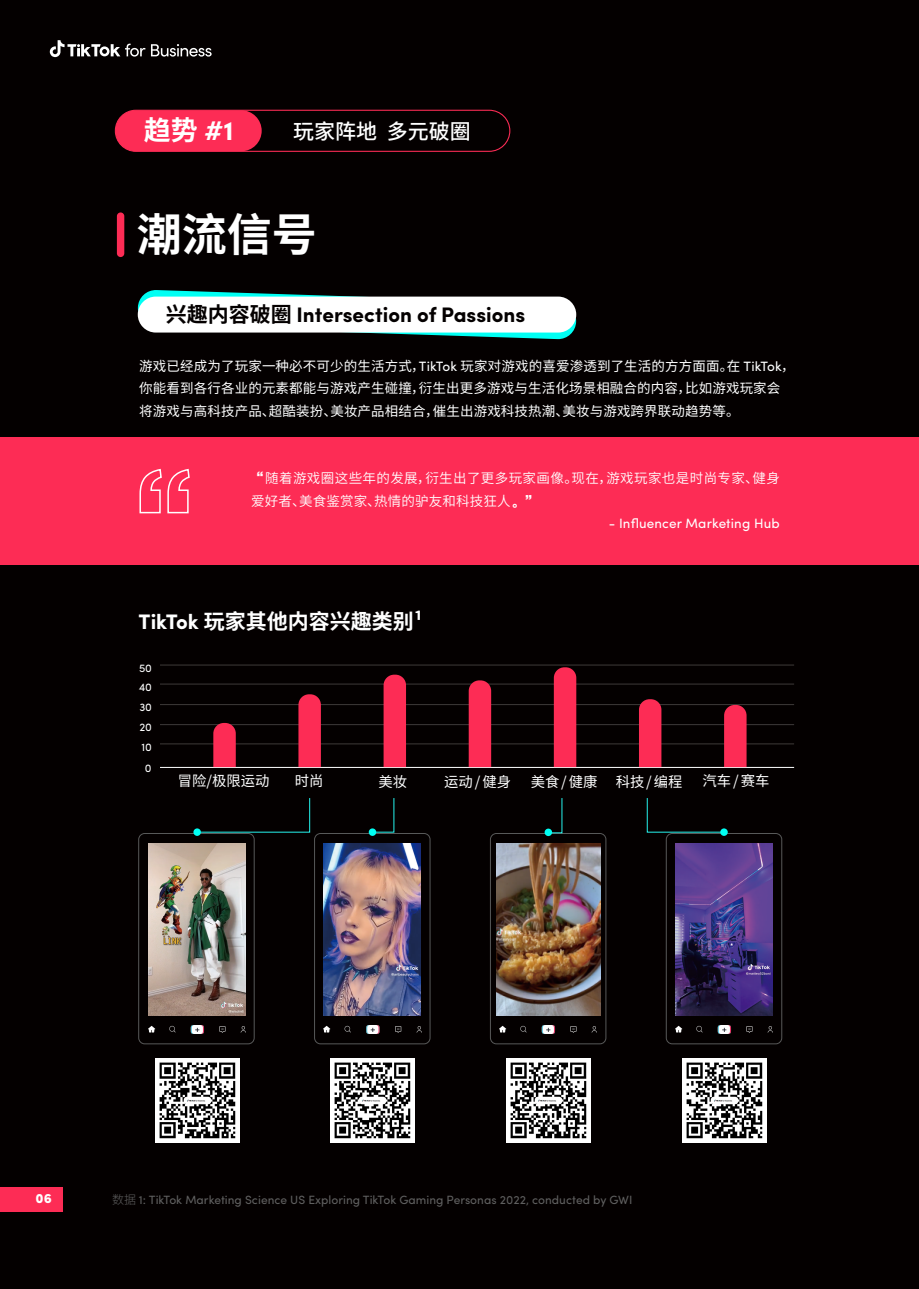
<style>
.page{position:relative;width:919px;height:1289px;background:#fff}
.page>*{position:absolute;margin:0;border:0;box-sizing:border-box;transform-origin:0 0}
.t1{font:700 45px "Source Han Sans SC";color:#fff}
.t2{font:700 27px "Source Han Sans SC";color:#fff}
.t3{font:700 21px "Sofia Pro";color:#040000}
.t4{font:700 21px "Source Han Sans SC";color:#fff}
.t5{font:500 21px "Source Han Sans SC";color:#fff}
.t6{font:14.4px "Source Han Sans SC";color:#fff}
.t7{font:13.5px/22.5px "Source Han Sans SC";letter-spacing:.01em;color:#fff}
.t8{font:13.5px/22.5px "Source Han Sans CN";letter-spacing:.03em;color:#fff}
.t9{font:13.5px "Sofia Pro";letter-spacing:.01em;color:#fff}
.t10{font:900 13.5px "Sofia Pro";color:#fff}
.t11{font:12px "Sofia Pro";color:#5f5f5f}
.t12{font:11.1px/19.6px "Sofia Pro";letter-spacing:-.015em;color:#fff;text-align:justify}
.s1{font-family:"Sofia Pro"}
.s2{font-family:"Source Han Sans SC"}
.s3{font-family:"HY Yaku Hei HEW"}
.s4{font-family:"Source Han Sans SC";font-weight:300}
</style>
<div class="page">
<div style="left:0;top:0;width:918px;height:1288px;background:#040000"></div>
<div style="left:0;top:437px;width:918px;height:127px;background:#fd2c55"></div>
<div style="left:0;top:1186px;width:63px;height:25px;background:#fd2c55"></div>
<svg style="left:137px;top:290px;width:439px;height:49px"></svg>
<div style="left:138px;top:296px;width:438px;height:36px;background:#fff;border-radius:18px"></div>
<div style="left:117px;top:212px;width:7px;height:45px;background:#fd2c55;border-radius:4px"></div>
<hr style="left:160px;top:767px;width:634px;height:1px;background:#fff">
<hr style="left:160px;top:743px;width:634px;height:1px;background:#3e3a39">
<hr style="left:160px;top:724px;width:634px;height:1px;background:#3e3a39">
<hr style="left:160px;top:704px;width:634px;height:1px;background:#3e3a39">
<hr style="left:160px;top:683px;width:634px;height:1px;background:#3e3a39">
<hr style="left:160px;top:664px;width:634px;height:1px;background:#3e3a39">
<svg style="left:139px;top:468px;width:51px;height:46px"></svg>
<div style="left:138px;top:833px;width:116px;height:211px;border:1px solid #585959;border-radius:6px"></div>
<img style="left:148px;top:1025px;width:97px;height:8px">
<div style="left:314px;top:833px;width:116px;height:211px;border:1px solid #585959;border-radius:6px"></div>
<img style="left:324px;top:1025px;width:97px;height:8px">
<div style="left:490px;top:833px;width:116px;height:211px;border:1px solid #585959;border-radius:6px"></div>
<img style="left:500px;top:1025px;width:97px;height:8px">
<div style="left:666px;top:833px;width:116px;height:211px;border:1px solid #585959;border-radius:6px"></div>
<img style="left:675px;top:1025px;width:97px;height:8px">
<div style="left:115px;top:110px;width:147px;height:41px;background:#fd2c55;border-radius:21px"></div>
<div style="left:115px;top:110px;width:395px;height:42px;border:1px solid #fd2c55;border-radius:21px"></div>
<svg style="left:213px;top:723px;width:23px;height:44px"></svg>
<svg style="left:298px;top:694px;width:23px;height:73px"></svg>
<svg style="left:383px;top:674px;width:23px;height:93px"></svg>
<svg style="left:468px;top:680px;width:23px;height:87px"></svg>
<div style="left:554px;top:667px;width:22px;height:100px;background:#fd2c55"></div>
<svg style="left:639px;top:699px;width:22px;height:68px"></svg>
<svg style="left:724px;top:705px;width:22px;height:62px"></svg>
<svg style="left:201px;top:798px;width:109px;height:34px"></svg>
<svg style="left:646px;top:798px;width:74px;height:34px"></svg>
<svg style="left:552px;top:798px;width:10px;height:35px"></svg>
<svg style="left:370px;top:798px;width:24px;height:34px"></svg>
<img style="left:149px;top:843px;width:96px;height:172px">
<img style="left:324px;top:843px;width:97px;height:172px">
<img style="left:496px;top:843px;width:104px;height:172px">
<img style="left:675px;top:843px;width:97px;height:172px">
<div style="left:193px;top:828px;width:8px;height:7px;background:#00fff4;border-radius:50%"></div>
<div style="left:369px;top:828px;width:7px;height:7px;background:#00fff4;border-radius:50%"></div>
<div style="left:720px;top:828px;width:7px;height:7px;background:#00fff4;border-radius:50%"></div>
<div style="left:544px;top:828px;width:8px;height:8px;background:#00fff4;border-radius:50%"></div>
<svg style="left:151px;top:44px;width:60px;height:13px"></svg>
<svg style="left:50px;top:40px;width:95px;height:17px"></svg>
<img style="left:155px;top:1058px;width:84px;height:84px">
<img style="left:330px;top:1058px;width:84px;height:84px">
<img style="left:506px;top:1058px;width:84px;height:84px">
<img style="left:682px;top:1058px;width:84px;height:84px">
<h2 class="t2" style="left:144px;top:115px;width:91px">趋势 <span class="s1">#1</span></h2>
<h3 class="t5" style="left:293px;top:119px;width:179px">玩家阵地 多元破圈</h3>
<h1 class="t1" style="left:137px;top:210px;width:181px">潮流信号</h1>
<h3 class="t3" style="left:166px;top:299px;width:361px"><span class="s2">兴趣内容破圈</span> Intersection of Passions</h3>
<p class="t7" style="left:139px;top:355px;width:656px">游戏已经成为了玩家一种必不可少的生活方式，<span class="s1">TikTok</span> 玩家对游戏的喜爱渗透到了生活的方方面面。在 <span class="s1">TikTok</span>，你能看到各行各业的元素都能与游戏产生碰撞，衍生出更多游戏与生活化场景相融合的内容，比如游戏玩家会将游戏与高科技产品、超酷装扮、美妆产品相结合，催生出游戏科技热潮、美妆与游戏跨界联动趋势等。</p>
<p class="t8" style="left:251px;top:466px;width:530px"><span class="s3">“</span>随着游戏圈这些年的发展，衍生出了更多玩家画像。现在，游戏玩家也是时尚专家、健身爱好者、美食鉴赏家、热情的驴友和科技狂人<span class="s3">。”</span></p>
<p class="t9" style="left:608px;top:513px;width:172px">- Influencer Marketing Hub</p>
<h3 class="t4" style="left:139px;top:610px;width:285px"><span class="s1">TikTok</span> 玩家其他内容兴趣类别¹</h3>
<p class="t12" style="left:139px;top:657px;width:15px">50<br>40<br>30<br>20<br>10</p>
<p class="t12" style="left:145px;top:757px;width:8px">0</p>
<p class="t6" style="left:178px;top:772px;width:93px">冒险/极限运动</p>
<p class="t6" style="left:294px;top:772px;width:30px">时尚</p>
<p class="t6" style="left:378px;top:773px;width:30px">美妆</p>
<p class="t6" style="left:444px;top:773px;width:68px">运动/健身</p>
<p class="t6" style="left:530px;top:773px;width:68px">美食/健康</p>
<p class="t6" style="left:615px;top:773px;width:68px">科技/编程</p>
<p class="t6" style="left:702px;top:772px;width:68px">汽车/赛车</p>
<p class="t10" style="left:35px;top:1187px;width:18px">06</p>
<p class="t11" style="left:112px;top:1190px;width:521px"><span class="s4">数据</span> 1: TikTok Marketing Science US Exploring TikTok Gaming Personas 2022, conducted by GWI</p>
</div>
